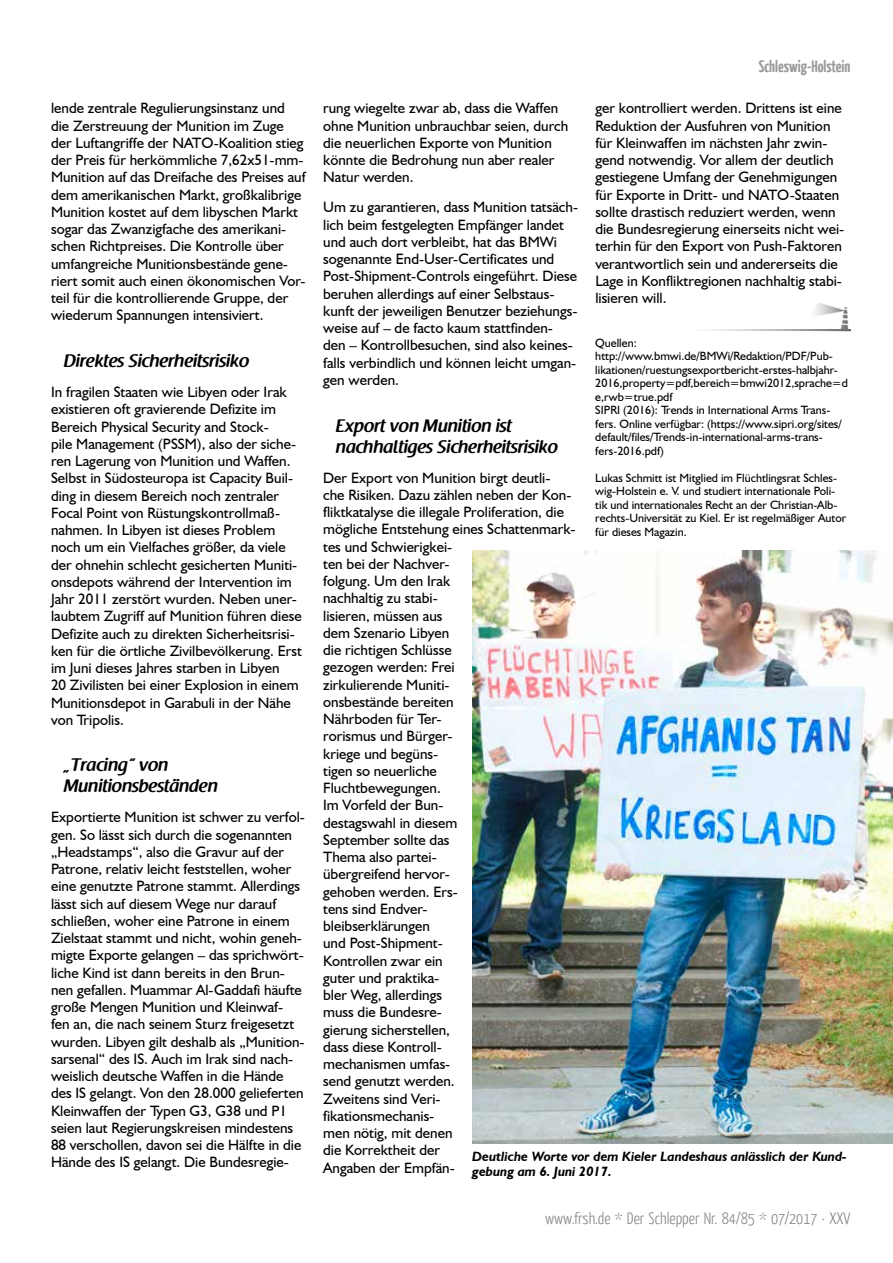
<style>
.page{position:relative;width:893px;height:1263px;background:#fff}
.page>*{position:absolute;margin:0;border:0;box-sizing:border-box;transform-origin:0 0}
.t1{font:600 18px/21px "Raspoutine";color:#000}
.t2{font:300 16.5px "Yanone Kaffeesatz";color:#878787}
.t3{font:700 16.5px "Yanone Kaffeesatz";color:#575756}
.t4{font:15px/17.2px "Humanist 521 BT";color:#000}
.t5{font:italic 700 13.5px/15px "Humanist 521 BT";color:#000}
.t6{font:12px/13.5px "Humanist 521 BT";color:#000}
</style>
<div class="page">
<img style="left:811px;top:303px;width:39px;height:29px">
<img style="left:709px;top:330px;width:141px;height:1px">
<img style="left:472px;top:551px;width:421px;height:593px">
<p class="t4" style="left:51px;top:99px;width:256px">lende zentrale Regulierungsinstanz und die Zerstreuung der Munition im Zuge der Luftangriffe der NATO-Koalition stieg der Preis für herkömmliche 7,62x51-mm-Munition auf das Dreifache des Preises auf dem amerikanischen Markt, großkalibrige Munition kostet auf dem libyschen Markt sogar das Zwanzigfache des amerikani&shy;schen Richtpreises. Die Kontrolle über umfangreiche Munitionsbestände gene&shy;riert somit auch einen ökonomischen Vor&shy;teil für die kontrollierende Gruppe, der wiederum Spannungen intensiviert.</p>
<p class="t1" style="left:64px;top:351px;width:187px">Direktes Sicherheitsrisiko</p>
<p class="t4" style="left:51px;top:383px;width:253px">In fragilen Staaten wie Libyen oder Irak existieren oft gravierende Defizite im Bereich Physical Security and Stock-<br>pile Management (PSSM), also der siche&shy;ren Lagerung von Munition und Waffen.<br>Selbst in Südosteuropa ist Capacity Buil&shy;ding in diesem Bereich noch zentraler Focal Point von Rüstungskontrollmaß&shy;nahmen. In Libyen ist dieses Problem noch um ein Vielfaches größer, da viele der ohnehin schlecht gesicherten Muniti&shy;onsdepots während der Intervention im Jahr 2011 zerstört wurden. Neben uner&shy;laubtem Zugriff auf Munition führen diese Defizite auch zu direkten Sicherheitsrisi&shy;ken für die örtliche Zivilbevölkerung. Erst im Juni dieses Jahres starben in Libyen<br>20 Zivilisten bei einer Explosion in einem Munitionsdepot in Garabuli in der Nähe von Tripolis.</p>
<p class="t1" style="left:64px;top:755px;width:156px">„Tracing“ von<br>Munitionsbeständen</p>
<p class="t4" style="left:51px;top:808px;width:255px">Exportierte Munition ist schwer zu verfol&shy;gen. So lässt sich durch die sogenannten „Headstamps“, also die Gravur auf der Patrone, relativ leicht feststellen, woher eine genutzte Patrone stammt. Allerdings lässt sich auf diesem Wege nur darauf schließen, woher eine Patrone in einem Zielstaat stammt und nicht, wohin geneh&shy;migte Exporte gelangen – das sprichwört&shy;liche Kind ist dann bereits in den Brun&shy;nen gefallen. Muammar Al-Gaddafi häufte große Mengen Munition und Kleinwaf&shy;fen an, die nach seinem Sturz freigesetzt wurden. Libyen gilt deshalb als „Munition&shy;sarsenal“ des IS. Auch im Irak sind nach&shy;weislich deutsche Waffen in die Hände des IS gelangt. Von den 28.000 gelieferten Kleinwaffen der Typen G3, G38 und P1 seien laut Regierungskreisen mindestens 88 verschollen, davon sei die Hälfte in die Hände des IS gelangt. Die Bundesregie-</p>
<p class="t3" style="left:759px;top:55px;width:93px">Schleswig-Holstein</p>
<p class="t4" style="left:323px;top:99px;width:247px">rung wiegelte zwar ab, dass die Waffen ohne Munition unbrauchbar seien, durch die neuerlichen Exporte von Munition könnte die Bedrohung nun aber realer Natur werden.</p>
<p class="t4" style="left:323px;top:198px;width:256px">Um zu garantieren, dass Munition tatsäch&shy;lich beim festgelegten Empfänger landet und auch dort verbleibt, hat das BMWi sogenannte End-User-Certificates und Post-Shipment-Controls eingeführt. Diese beruhen allerdings auf einer Selbstaus&shy;kunft der jeweiligen Benutzer beziehungs&shy;weise auf – de facto kaum stattfinden&shy;den – Kontrollbesuchen, sind also keines&shy;falls verbindlich und können leicht umgan&shy;gen werden.</p>
<p class="t1" style="left:336px;top:415px;width:224px">Export von Munition ist nachhaltiges Sicherheitsrisiko</p>
<p class="t4" style="left:323px;top:468px;width:254px">Der Export von Munition birgt deutli&shy;che Risiken. Dazu zählen neben der Kon&shy;fliktkatalyse die illegale Proliferation, die mögliche Entstehung eines Schattenmark&shy;tes und Schwierigkei-<br>ten bei der Nachver-<br>folgung. Um den Irak<br>nachhaltig zu stabi-<br>lisieren, müssen aus<br>dem Szenario Libyen<br>die richtigen Schlüsse<br>gezogen werden: Frei<br>zirkulierende Muniti-<br>onsbestände bereiten<br>Nährboden für Ter-<br>rorismus und Bürger-<br>kriege und begüns-<br>tigen so neuerliche<br>Fluchtbewegungen.<br>Im Vorfeld der Bun-<br>destagswahl in diesem<br>September sollte das<br>Thema also partei-<br>übergreifend hervor-<br>gehoben werden. Ers-<br>tens sind Endver-<br>bleibserklärungen<br>und Post-Shipment-<br>Kontrollen zwar ein<br>guter und praktika-<br>bler Weg, allerdings<br>muss die Bundesre-<br>gierung sicherstellen,<br>dass diese Kontroll-<br>mechanismen umfas-<br>send genutzt werden.<br>Zweitens sind Veri-<br>fikationsmechanis-<br>men nötig, mit denen<br>die Korrektheit der<br>Angaben der Empfän-</p>
<p class="t4" style="left:595px;top:99px;width:250px">ger kontrolliert werden. Drittens ist eine Reduktion der Ausfuhren von Munition für Kleinwaffen im nächsten Jahr zwin&shy;gend notwendig. Vor allem der deutlich gestiegene Umfang der Genehmigungen für Exporte in Dritt- und NATO-Staaten sollte drastisch reduziert werden, wenn die Bundesregierung einerseits nicht wei&shy;terhin für den Export von Push-Faktoren verantwortlich sein und andererseits die Lage in Konfliktregionen nachhaltig stabi&shy;lisieren will.</p>
<p class="t6" style="left:595px;top:336px;width:254px">Quellen: http://www.bmwi.de/BMWi/Redaktion/PDF/Pub&shy;likationen/ruestungsexportbericht-erstes-halbjahr-2016,property=pdf,bereich=bmwi2012,sprache=d e,rwb=true.pdf<br>SIPRI (2016): Trends in International Arms Trans&shy;fers. Online verfügbar: (https://www.sipri.org/sites/ default/files/Trends-in-international-arms-trans&shy;fers-2016.pdf)</p>
<p class="t6" style="left:595px;top:471px;width:252px">Lukas Schmitt ist Mitglied im Flüchtlingsrat Schles&shy;wig-Holstein e. V. und studiert internationale Poli&shy;tik und internationales Recht an der Christian-Alb&shy;rechts-Universität zu Kiel. Er ist regelmäßiger Autor für dieses Magazin.</p>
<p class="t5" style="left:472px;top:1149px;width:376px">Deutliche Worte vor dem Kieler Landeshaus anlässlich der Kund&shy;gebung am 6. Juni 2017.</p>
<p class="t2" style="left:545px;top:1208px;width:307px">www.frsh.de * Der Schlepper Nr. 84/85 * 07/2017 · XXV</p>
</div>
